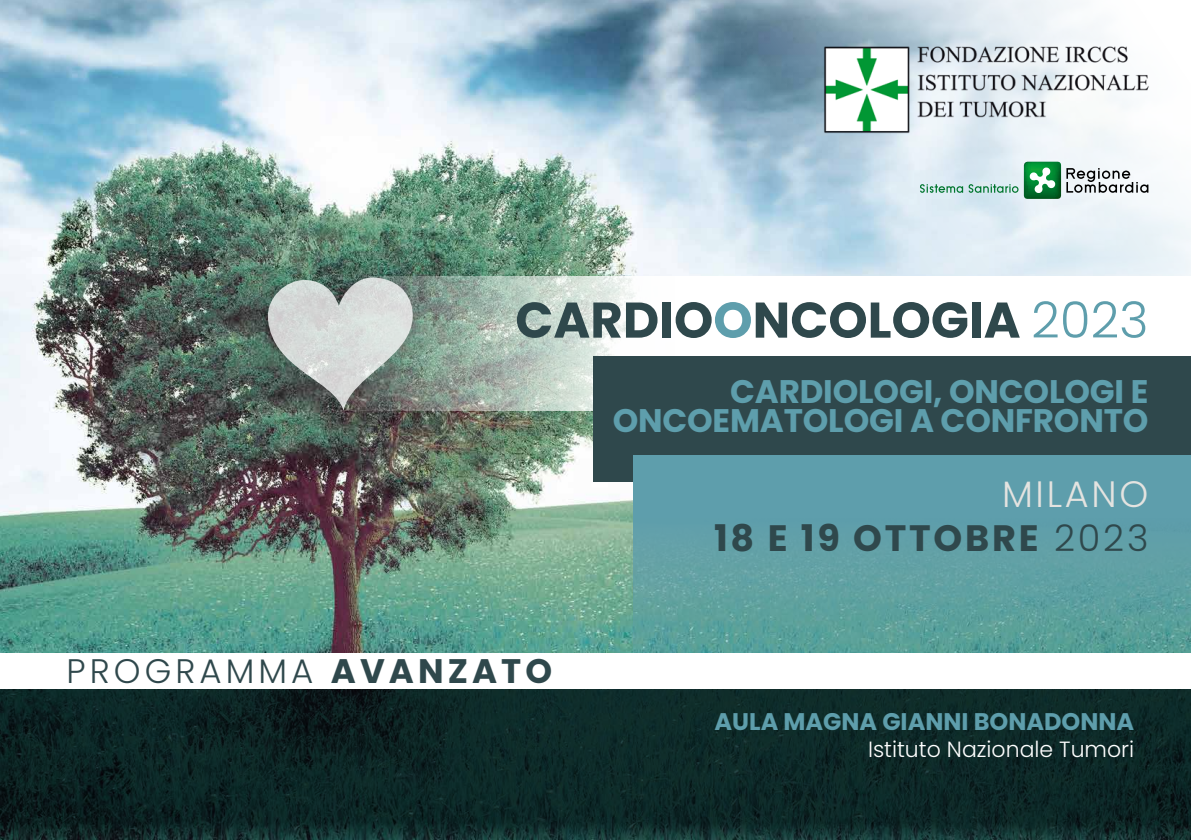
<style>
.page{position:relative;width:1191px;height:840px;background:#fff}
.page>*{position:absolute;margin:0;border:0;box-sizing:border-box;transform-origin:0 0}
.t1{font:700 50px "Poppins";color:#2f484c}
.t2{font:700 36.6px/44px "Poppins";letter-spacing:.075em;color:#2f484c;text-align:right}
.t3{font:300 34px "Poppins";letter-spacing:.12em;color:#2f484c}
.t4{font:700 32.6px/28.6px "Poppins";letter-spacing:-.005em;color:#5e9eac;text-align:right}
.t5{font:700 24px "Poppins";color:#5e9eac}
.t6{font:300 22px "Poppins";color:#fff}
.s1{color:#5e9eac}
.s2{font-weight:300;color:#5e9eac}
.s3{font-weight:700}
.s4{font-weight:300;color:#e4e3e0}
.s5{font-weight:300}
</style>
<div class="page">
<img style="left:0;top:278px;width:633px;height:374px">
<img style="left:0;top:0;width:1191px;height:278px">
<svg style="left:340px;top:276px;width:851px;height:134px"></svg>
<div style="left:594px;top:356px;width:597px;height:126px;background:#2f484c"></div>
<div style="left:633px;top:455px;width:558px;height:242px;background:#5e9eac"></div>
<svg style="left:266px;top:277px;width:147px;height:133px"></svg>
<svg style="left:920px;top:184px;width:98px;height:9px"></svg>
<svg style="left:1024px;top:162px;width:124px;height:37px"></svg>
<img style="left:815px;top:41px;width:342px;height:98px">
<svg style="left:0;top:688px;width:1191px;height:151px;fill:#0d2827"></svg>
<div style="left:0;top:652px;width:1191px;height:36px;background:#fff"></div>
<h1 class="t1" style="left:515px;top:291px;width:634px">CARDIO<span class="s1">O</span>NCOLOGIA <span class="s2">2023</span></h1>
<p class="t4" style="left:612px;top:377px;width:537px">CARDIOLOGI, ONCOLOGI E<br>ONCOEMATOLOGI A CONFRONTO</p>
<p class="t3" style="left:67px;top:650px;width:487px">PROGRAMMA <span class="s3">AVANZATO</span></p>
<p class="t2" style="left:714px;top:472px;width:436px"><span class="s4">MILANO<br></span>18 E 19 OTTOBRE <span class="s5">2023</span></p>
<p class="t5" style="left:714px;top:707px;width:421px">AULA MAGNA GIANNI BONADONNA</p>
<p class="t6" style="left:868px;top:735px;width:268px">Istituto Nazionale Tumori</p>
</div>
